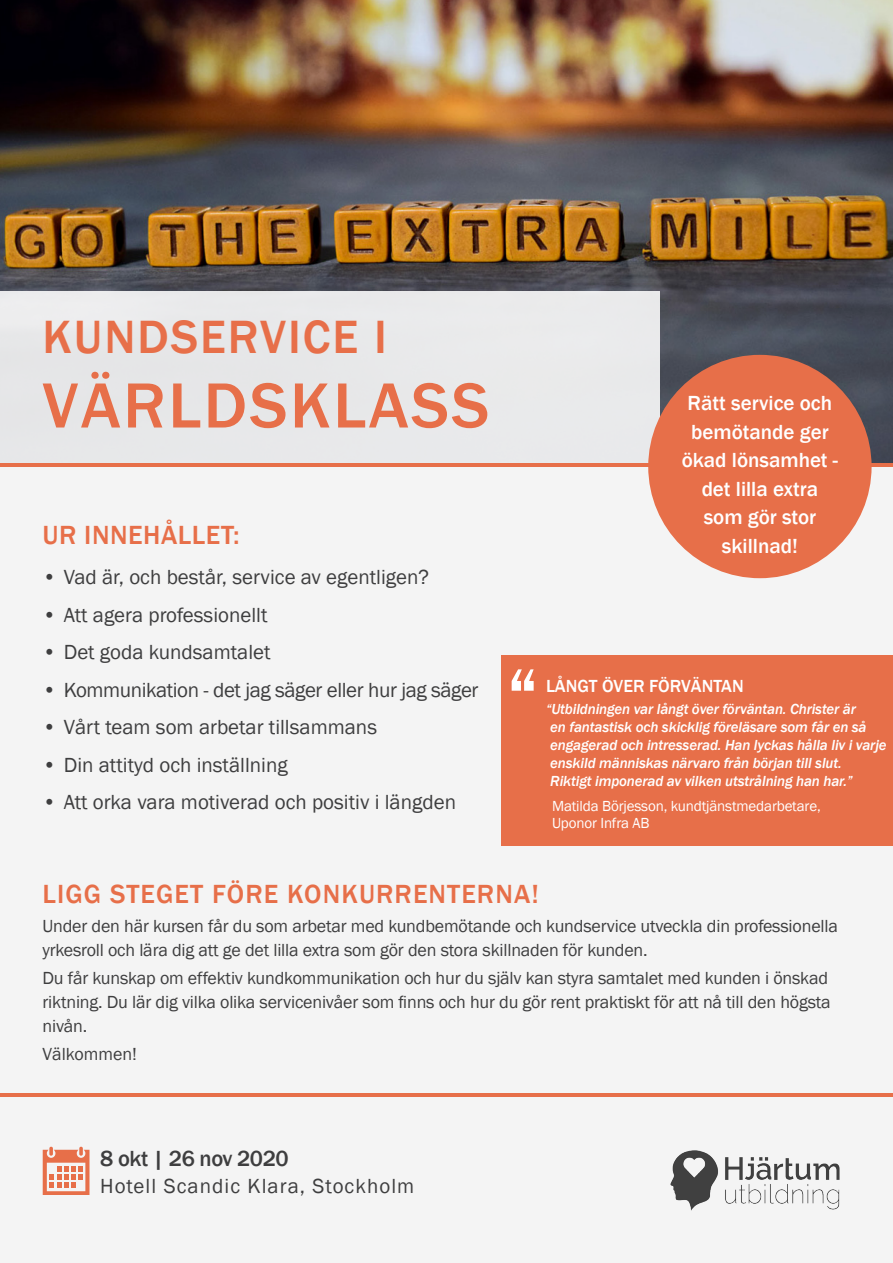
<style>
.page{position:relative;width:893px;height:1263px;background:#f4f4f4}
.page>*{position:absolute;margin:0;border:0;box-sizing:border-box;transform-origin:0 0}
.t1{font:500 88.5px "Franklin Gothic";color:#fff}
.t2{font:500 66px "Franklin Gothic";letter-spacing:.04em;color:#e76f49}
.t3{font:500 48px "Franklin Gothic";letter-spacing:.04em;color:#e76f49}
.t4{font:500 27px "Franklin Gothic";letter-spacing:.04em;color:#e76f49}
.t5{font:500 27px "Franklin Gothic";letter-spacing:.02em;color:#e76f49}
.t6{font:500 22.5px "Franklin Gothic";letter-spacing:-.02em;color:#3e3e3f}
.t7{font:21px "Franklin Gothic";color:#3e3e3f}
.t8{font:500 21px/28.5px "Franklin Gothic";color:#fff;text-align:center}
.t9{font:21px "Franklin Gothic";letter-spacing:-.02em;color:#3e3e3f}
.t10{font:21px "Franklin Gothic";letter-spacing:.05em;color:#3e3e3f}
.t11{font:18px/24px "Franklin Gothic";letter-spacing:-.01em;color:#3e3e3f}
.t12{font:500 18px "Franklin Gothic";color:#fff}
.t13{font:italic 500 15px/18px "Franklin Gothic";letter-spacing:-.01em;color:#fff}
.t14{font:15px/16.5px "Franklin Gothic";letter-spacing:-.01em;color:#fff}
</style>
<div class="page">
<hr style="left:0;top:1094px;width:893px;height:3px;background:#e76f49">
<img style="left:670px;top:1150px;width:170px;height:61px">
<img style="left:0;top:0;width:893px;height:463px">
<div style="left:0;top:292px;width:659px;height:173px;background:#e8e9ea"></div>
<hr style="left:0;top:463px;width:893px;height:3px;background:#e76f49">
<div style="left:648px;top:355px;width:224px;height:223px;background:#e76f49;border-radius:50%"></div>
<div style="left:502px;top:655px;width:391px;height:190px;background:#e76f49"></div>
<svg style="left:43px;top:1147px;width:46px;height:48px"></svg>
<h3 class="t3" style="left:43px;top:307px;width:346px">KUNDSERVICE I</h3>
<h2 class="t2" style="left:43px;top:365px;width:448px">VÄRLDSKLASS</h2>
<h3 class="t5" style="left:43px;top:518px;width:199px">UR INNEHÅLLET:</h3>
<p class="t7" style="left:43px;top:564px;width:388px">• Vad är, och består, service av egentligen?</p>
<p class="t7" style="left:43px;top:601px;width:227px">• Att agera professionellt</p>
<p class="t7" style="left:43px;top:639px;width:229px">• Det goda kundsamtalet</p>
<p class="t9" style="left:43px;top:676px;width:437px">• Kommunikation - det jag säger eller hur jag säger</p>
<p class="t7" style="left:43px;top:714px;width:336px">• Vårt team som arbetar tillsammans</p>
<p class="t7" style="left:43px;top:751px;width:247px">• Din attityd och inställning</p>
<p class="t7" style="left:43px;top:789px;width:415px">• Att orka vara motiverad och positiv i längden</p>
<p class="t8" style="left:682px;top:389px;width:158px">Rätt service och bemötande ger ökad lönsamhet - det lilla extra som gör stor skillnad!</p>
<h1 class="t1" style="left:506px;top:644px;width:35px">“</h1>
<p class="t12" style="left:546px;top:675px;width:199px">LÅNGT ÖVER FÖRVÄNTAN</p>
<p class="t13" style="left:546px;top:700px;width:342px">“Utbildningen var långt över förväntan. Christer är<br>en fantastisk och skicklig föreläsare som får en så engagerad och intresserad. Han lyckas hålla liv i varje enskild människas närvaro från början till slut.<br>Riktigt imponerad av vilken utstrålning han har.”</p>
<p class="t14" style="left:552px;top:798px;width:270px">Matilda Börjesson, kundtjänstmedarbetare,<br>Uponor Infra AB</p>
<h3 class="t4" style="left:43px;top:878px;width:498px">LIGG STEGET FÖRE KONKURRENTERNA!</h3>
<p class="t11" style="left:43px;top:914px;width:797px">Under den här kursen får du som arbetar med kundbemötande och kundservice utveckla din professionella yrkesroll och lära dig att ge det lilla extra som gör den stora skillnaden för kunden.</p>
<p class="t11" style="left:43px;top:966px;width:790px">Du får kunskap om effektiv kundkommunikation och hur du själv kan styra samtalet med kunden i önskad riktning. Du lär dig vilka olika servicenivåer som finns och hur du gör rent praktiskt för att nå till den högsta nivån.</p>
<p class="t11" style="left:43px;top:1042px;width:96px">Välkommen!</p>
<p class="t6" style="left:100px;top:1145px;width:190px">8 okt | 26 nov 2020</p>
<p class="t10" style="left:100px;top:1173px;width:316px">Hotell Scandic Klara, Stockholm</p>
</div>
